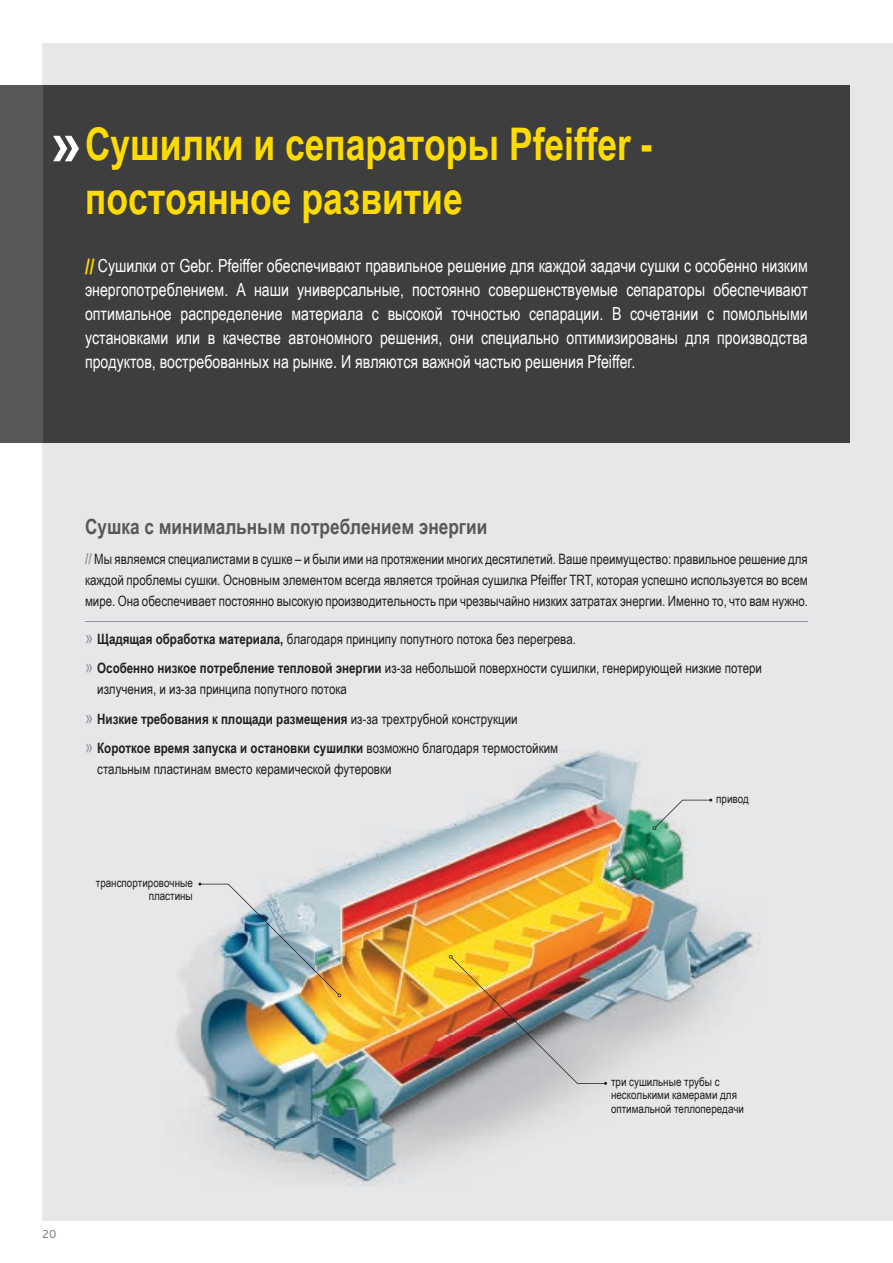
<style>
.page{position:relative;width:893px;height:1263px;background:#fff}
.page>*{position:absolute;margin:0;border:0;box-sizing:border-box;transform-origin:0 0}
.t1{font:700 45px/54px "Arial Narrow";color:#ffdc01;scale:.96 1}
.t2{font:700 21px "Arial Narrow";color:#57585a}
.t3{font:18px/24px "Arial Narrow";color:#fff;text-align:justify;scale:.96 1}
.t4{font:14.25px/29.5px "Arial Narrow";color:#231f20}
.t5{font:12px/13.5px "Arial Narrow";color:#231f20;text-align:right}
.t6{font:300 11.25px "Interstate";color:#6c6d70}
.s1{font-weight:700;font-size:21px;color:#ffdc01}
.s2{font-weight:700;font-size:15px;color:#939598}
.s3{font-size:18.9px;color:#939598}
.s4{font-weight:700}
</style>
<div class="page">
<div style="left:43px;top:43px;width:850px;height:1177px;background:#e6e7e9"></div>
<div style="left:43px;top:85px;width:807px;height:357px;background:#3e3e3f"></div>
<div style="left:0;top:85px;width:43px;height:357px;background:#57585a"></div>
<img style="left:176px;top:750px;width:584px;height:436px">
<svg style="left:653px;top:799px;width:59px;height:31px"></svg>
<hr style="left:85px;top:621px;width:723px;height:1px;background:#939598">
<img style="left:198px;top:882px;width:143px;height:115px">
<img style="left:449px;top:955px;width:158px;height:130px">
<svg style="left:53px;top:136px;width:26px;height:25px"></svg>
<h1 class="t1" style="left:85px;top:115px;width:593px">Сушилки и сепараторы Pfeiffer - постоянное развитие</h1>
<p class="t3" style="left:85px;top:253px;width:754px"><span class="s1">//</span> Сушилки от Gebr. Pfeiffer обеспечивают правильное решение для каждой задачи сушки с особенно низким энергопотреблением. А наши универсальные, постоянно совершенствуемые сепараторы обеспечивают оптимальное распределение материала с высокой точностью сепарации. В сочетании с помольными установками или в качестве автономного решения, они специально оптимизированы для производства продуктов, востребованных на рынке. И являются важной частью решения Pfeiffer.</p>
<h2 class="t2" style="left:85px;top:511px;width:404px">Сушка с минимальным потреблением энергии</h2>
<p class="t4" style="left:85px;top:547px;width:724px;line-height:21px;text-align:justify"><span class="s2">//</span> Мы являемся специалистами в сушке – и были ими на протяжении многих десятилетий. Ваше преимущество: правильное решение для каждой проблемы сушки. Основным элементом всегда является тройная сушилка Pfeiffer TRT, которая успешно используется во всем мире. Она обеспечивает постоянно высокую производительность при чрезвычайно низких затратах энергии. Именно то, что вам нужно.</p>
<p class="t4" style="left:85px;top:623px;width:678px"><span class="s3">»</span> <span class="s4">Щадящая обработка материала,</span> благодаря принципу попутного потока без перегрева.<br><span class="s3">»</span> <span class="s4">Особенно низкое потребление тепловой энергии</span> из-за небольшой поверхности сушилки, генерирующей низкие потери</p>
<p class="t4" style="left:85px;top:674px;width:475px;text-indent:12px">излучения, и из-за принципа попутного потока<br><span class="s3">»</span> <span class="s4">Низкие требования к площади размещения</span> из-за трехтрубной конструкции<br><span class="s3">»</span> <span class="s4">Короткое время запуска и остановки сушилки</span> возможно благодаря термостойким</p>
<p class="t4" style="left:97px;top:754px;width:296px">стальным пластинам вместо керамической футеровки</p>
<p class="t5" style="left:96px;top:875px;width:99px">транспортировочные пластины</p>
<p class="t5" style="left:716px;top:791px;width:34px">привод</p>
<p class="t6" style="left:43px;top:1228px;width:15px">20</p>
<p class="t5" style="left:611px;top:1074px;width:135px;text-align:left">три сушильные трубы с несколькими камерами для оптимальной теплопередачи</p>
</div>
